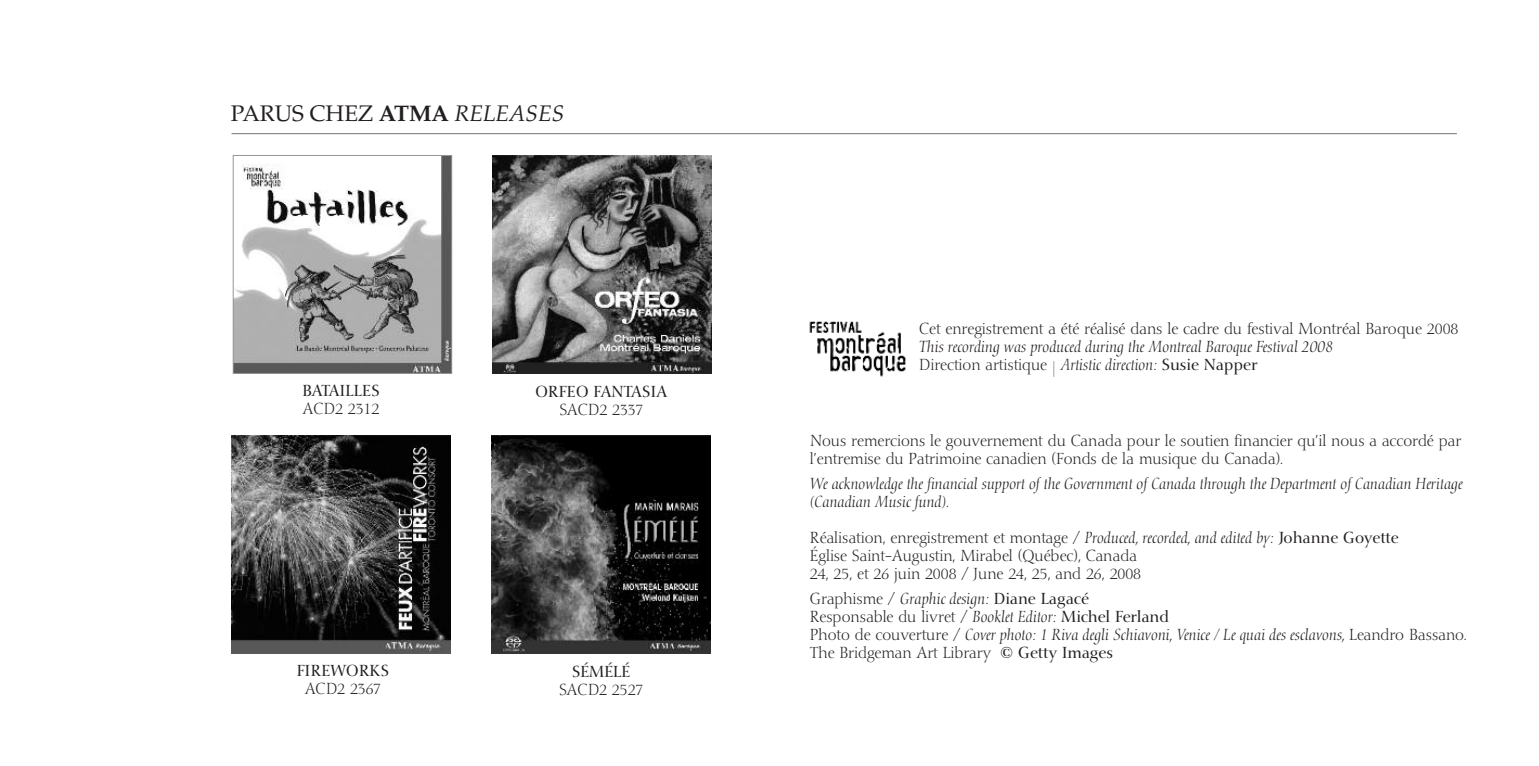
<style>
.page{position:relative;width:1539px;height:766px;background:#fff}
.page>*{position:absolute;margin:0;border:0;box-sizing:border-box;transform-origin:0 0}
.t1{font:22.5px "Palatino";color:#231f20}
.t2{font:italic 300 15.75px/18px "Nofret";color:#231f20}
.t3{font:300 15.75px/18px "Nofret";color:#231f20}
.t4{font:15.75px "Nofret";color:#231f20}
.t5{font:15.75px "Nofret";letter-spacing:.02em;color:#231f20}
.s1{font-weight:700}
.s2{font-style:italic}
.s3{font-style:normal}
.s4{font-style:normal;color:#808285}
.s5{font-weight:400;font-style:normal}
.s6{font-weight:400}
</style>
<div class="page">
<img style="left:492px;top:155px;width:219px;height:218px">
<img style="left:235px;top:157px;width:215px;height:214px">
<div style="left:233px;top:155px;width:219px;height:218px;border:1px solid #939598"></div>
<img style="left:232px;top:435px;width:219px;height:218px">
<img style="left:491px;top:435px;width:219px;height:218px">
<hr style="left:232px;top:133px;width:1225px;height:1px;background:#808285">
<img style="left:809px;top:321px;width:97px;height:56px">
<h1 class="t1" style="left:231px;top:105px;width:335px">PARUS CHEZ <span class="s1">ATMA</span> <span class="s2">RELEASES</span></h1>
<p class="t4" style="left:302px;top:384px;width:79px">BATAILLES</p>
<p class="t3" style="left:303px;top:401px;width:78px">ACD2 2312</p>
<p class="t5" style="left:297px;top:663px;width:94px">FIREWORKS</p>
<p class="t3" style="left:305px;top:681px;width:78px">ACD2 2367</p>
<p class="t4" style="left:535px;top:384px;width:133px">ORFEO FANTASIA</p>
<p class="t3" style="left:559px;top:402px;width:86px">SACD2 2337</p>
<p class="t4" style="left:572px;top:664px;width:59px">SÉMÉLÉ</p>
<p class="t3" style="left:559px;top:681px;width:86px">SACD2 2527</p>
<p class="t3" style="left:919px;top:321px;width:541px">Cet enregistrement a été réalisé dans le cadre du festival Montréal Baroque 2008</p>
<p class="t2" style="left:919px;top:339px;width:416px">This recording was produced during the Montreal Baroque Festival 2008<br><span class="s3">Direction artistique</span> <span class="s4">|</span> Artistic direction: <span class="s5">Susie Napper</span></p>
<p class="t3" style="left:810px;top:433px;width:653px">Nous remercions le gouvernement du Canada pour le soutien financier qu’il nous a accordé par l’entremise du Patrimoine canadien (Fonds de la musique du Canada).</p>
<p class="t2" style="left:810px;top:476px;width:654px">We acknowledge the financial support of the Government of Canada through the Department of Canadian Heritage (Canadian Music fund).</p>
<p class="t3" style="left:810px;top:530px;width:590px">Réalisation, enregistrement et montage / <span class="s2">Produced, recorded, and edited by:</span> <span class="s6">Johanne Goyette<br></span>Église Saint-Augustin, Mirabel (Québec), Canada<br>24, 25, et 26 juin 2008 / June 24, 25, and 26, 2008</p>
<p class="t2" style="left:810px;top:591px;width:659px"><span class="s3">Graphisme /</span> Graphic design: <span class="s5">Diane Lagacé<br></span><span class="s3">Responsable du livret /</span> Booklet Editor: <span class="s5">Michel Ferland<br></span><span class="s3">Photo de couverture /</span> Cover photo: 1 Riva degli Schiavoni, Venice / Le quai des esclavons, <span class="s3">Leandro Bassano</span>.<br><span class="s3">The Bridgeman Art Library</span> <span class="s5">© Getty Images</span></p>
</div>
